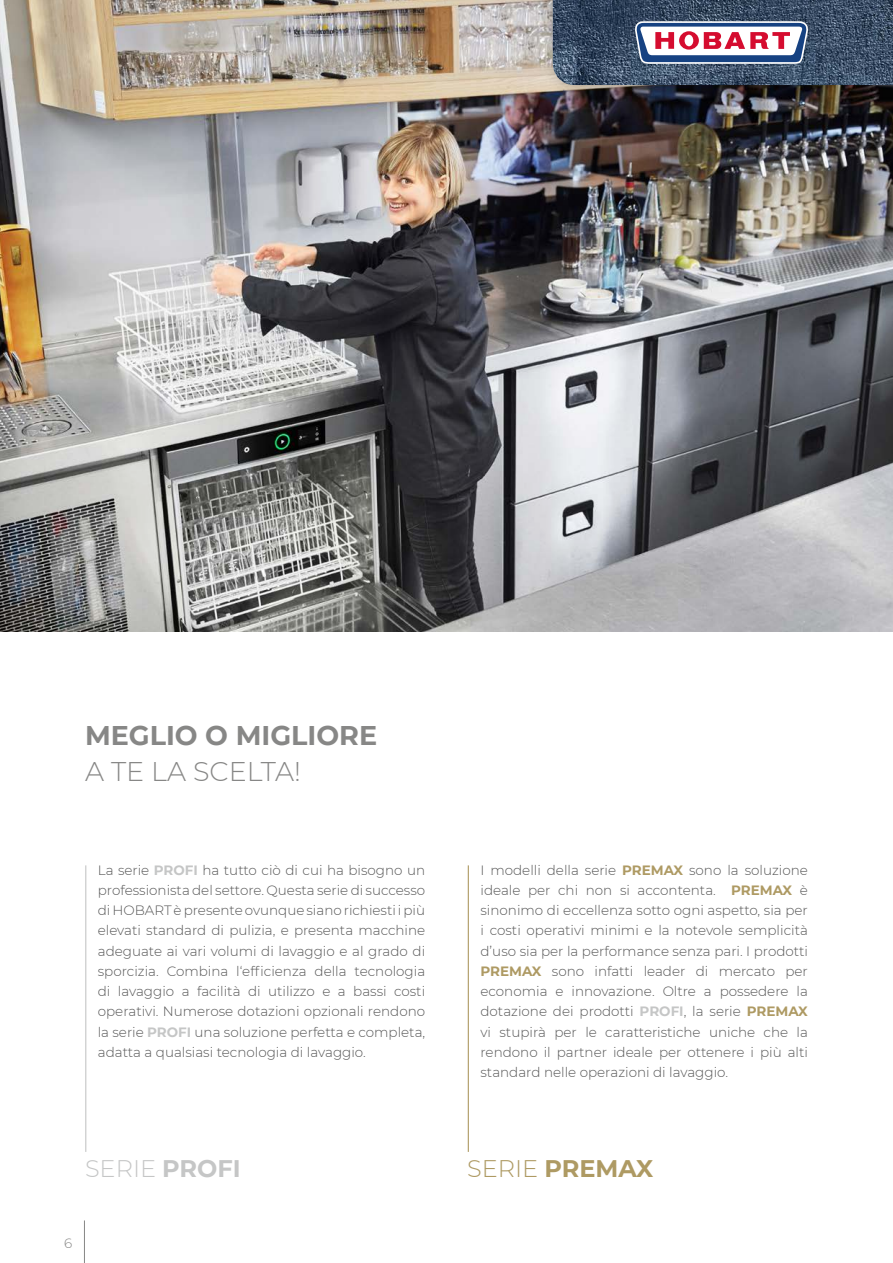
<style>
.page{position:relative;width:893px;height:1263px;background:#fff}
.page>*{position:absolute;margin:0;border:0;box-sizing:border-box;transform-origin:0 0}
.t1{font:700 27px "Montserrat";color:#878786}
.t2{font:300 27px "Montserrat";color:#878786}
.t3{font:700 24px "Montserrat";color:#ae9a63}
.t4{font:300 24px "Montserrat";color:#c5c6c6}
.t5{font:300 13.5px/20.2px "Montserrat";color:#565656;text-align:justify}
.t6{font:300 13.5px "Montserrat";color:#878786}
.s1{font-weight:700;color:#c5c6c6}
.s2{font-weight:700;color:#ae9a63}
.s3{font-weight:700}
.s4{font-weight:300}
</style>
<div class="page">
<hr style="left:84px;top:1220px;width:1px;height:43px;background:#878786">
<img style="left:0;top:0;width:893px;height:632px">
<hr style="left:85px;top:865px;width:1px;height:287px;background:#c5c6c6">
<hr style="left:468px;top:865px;width:1px;height:287px;background:#ae9a63">
<div style="left:541px;top:0;width:352px;height:102px;background:#000;opacity:.2"></div>
<img style="left:553px;top:0;width:340px;height:85px">
<svg style="left:635px;top:21px;width:173px;height:43px"></svg>
<h1 class="t1" style="left:85px;top:716px;width:294px">MEGLIO O MIGLIORE</h1>
<h1 class="t2" style="left:85px;top:753px;width:217px">A TE LA SCELTA!</h1>
<p class="t5" style="left:98px;top:859px;width:329px">La serie <span class="s1">PROFI</span> ha tutto ciò di cui ha bisogno un professionista del settore. Questa serie di successo di HOBART è presente ovunque siano richiesti i più elevati standard di pulizia, e presenta macchine adeguate ai vari volumi di lavaggio e al grado di sporcizia. Combina l‘efficienza della tecnologia di lavaggio a facilità di utilizzo e a bassi costi operativi. Numerose dotazioni opzionali rendono la serie <span class="s1">PROFI</span> una soluzione perfetta e completa, adatta a qualsiasi tecnologia di lavaggio.</p>
<p class="t5" style="left:480px;top:859px;width:329px">I modelli della serie <span class="s2">PREMAX</span> sono la soluzione ideale per chi non si accontenta. <span class="s2">PREMAX</span> è sinonimo di eccellenza sotto ogni aspetto, sia per i costi operativi minimi e la notevole semplicità d’uso sia per la performance senza pari. I prodotti <span class="s2">PREMAX</span> sono infatti leader di mercato per economia e innovazione. Oltre a possedere la dotazione dei prodotti <span class="s1">PROFI</span>, la serie <span class="s2">PREMAX </span>vi stupirà per le caratteristiche uniche che la rendono il partner ideale per ottenere i più alti standard nelle operazioni di lavaggio.</p>
<h2 class="t4" style="left:85px;top:1152px;width:157px">SERIE <span class="s3">PROFI</span></h2>
<h2 class="t3" style="left:467px;top:1151px;width:187px"><span class="s4">SERIE</span> PREMAX</h2>
<p class="t6" style="left:64px;top:1234px;width:10px">6</p>
</div>
